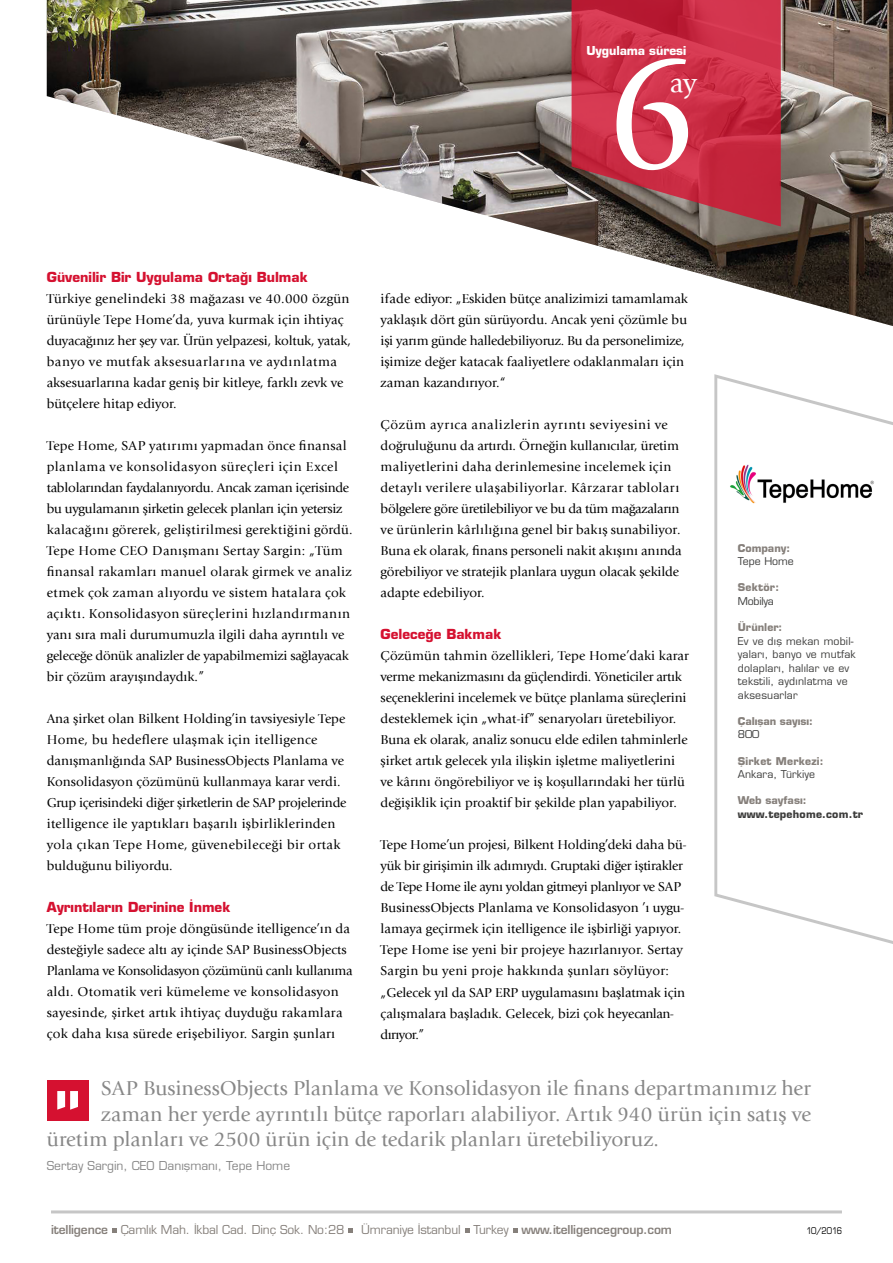
<style>
.page{position:relative;width:893px;height:1263px;background:#fff}
.page>*{position:absolute;margin:0;border:0;box-sizing:border-box;transform-origin:0 0}
.t1{font:169.35px "Giovanni LTCE";color:#fff}
.t2{font:28.5px "Giovanni LTCE";color:#fff}
.t3{font:21px "Giovanni LTCE";color:#878787}
.t4{font:13.5px/21px "Giovanni LTCE";color:#000}
.t5{font:700 13.5px "Eurostile LTCE";color:#d51130}
.t6{font:600 12px "Eurostile LTCE";letter-spacing:-.01em;color:#86807b}
.t7{font:500 12px "Eurostile LTCE";letter-spacing:-.01em;color:#86807b}
.t8{font:500 12px "Eurostile LTCE";color:#878787}
.t9{font:700 12px "Eurostile LTCE";letter-spacing:-.01em;color:#fff}
.t10{font:500 10.5px/13.5px "Eurostile LTCE";letter-spacing:.02em;color:#3c3c3b}
.t11{font:700 10.5px "Eurostile LTCE";color:#86807b}
.t12{font:700 10.5px "Eurostile LTCE";letter-spacing:.02em;color:#3c3c3b}
.t13{font:700 10.5px "Eurostile LTCE";letter-spacing:.02em;color:#86807b}
.t14{font:500 10.5px "Eurostile LTCE";color:#3c3c3b}
.t15{font:500 10.5px "Eurostile LTCE";letter-spacing:-.02em;color:#3c3c3b}
.t16{font:500 9px "Eurostile LTCE";letter-spacing:-.04em;color:#000;scale:.85 1}
.s1{font-weight:600}
.s2{font-weight:500}
</style>
<div class="page">
<img style="left:47px;top:0;width:846px;height:326px">
<hr style="left:51px;top:1210px;width:791px;height:3px;background:#c6c6c6">
<svg style="left:112px;top:1228px;width:5px;height:5px"></svg>
<svg style="left:348px;top:1228px;width:5px;height:5px"></svg>
<svg style="left:465px;top:1228px;width:4px;height:5px"></svg>
<svg style="left:513px;top:1228px;width:4px;height:5px"></svg>
<svg style="left:572px;top:0;width:209px;height:226px;background:#bc3346"></svg>
<svg style="left:714px;top:374px;width:179px;height:570px"></svg>
<img style="left:726px;top:457px;width:151px;height:57px">
<div style="left:47px;top:1080px;width:41px;height:40px;background:#d51130"></div>
<svg style="left:57px;top:1091px;width:21px;height:19px"></svg>
<p class="t9" style="left:586px;top:43px;width:101px">Uygulama süresi</p>
<h1 class="t1" style="left:604px;top:13px;width:96px">6</h1>
<h2 class="t2" style="left:670px;top:66px;width:29px">ay</h2>
<p class="t5" style="left:47px;top:269px;width:262px">Güvenilir Bir Uygulama Ortağı Bulmak</p>
<p class="t4" style="left:47px;top:288px;width:306px">Türkiye genelindeki 38 mağazası ve 40.000 özgün ürünüyle Tepe Home’da, yuva kurmak için ihtiyaç duyacağınız her şey var. Ürün yelpazesi, koltuk, yatak, banyo ve mutfak aksesuarlarına ve aydınlatma aksesuarlarına kadar geniş bir kitleye, farklı zevk ve bütçelere hitap ediyor.</p>
<p class="t4" style="left:47px;top:435px;width:307px">Tepe Home, SAP yatırımı yapmadan önce finansal planlama ve konsolidasyon süreçleri için Excel tablolarından faydalanıyordu. Ancak zaman içerisinde bu uygulamanın şirketin gelecek planları için yetersiz kalacağını görerek, geliştirilmesi gerektiğini gördü.<br>Tepe Home CEO Danışmanı Sertay Sargin: „Tüm finansal rakamları manuel olarak girmek ve analiz etmek çok zaman alıyordu ve sistem hatalara çok açıktı. Konsolidasyon süreçlerini hızlandırmanın yanı sıra mali durumumuzla ilgili daha ayrıntılı ve geleceğe dönük analizler de yapabilmemizi sağlayacak bir çözüm arayışındaydık.”</p>
<p class="t4" style="left:47px;top:708px;width:301px">Ana şirket olan Bilkent Holding’in tavsiyesiyle Tepe Home, bu hedeflere ulaşmak için itelligence danışmanlığında SAP BusinessObjects Planlama ve Konsolidasyon çözümünü kullanmaya karar verdi.<br>Grup içerisindeki diğer şirketlerin de SAP projelerinde itelligence ile yaptıkları başarılı işbirliklerinden yola çıkan Tepe Home, güvenebileceği bir ortak bulduğunu biliyordu.</p>
<p class="t5" style="left:47px;top:899px;width:185px">Ayrıntıların Derinine İnmek</p>
<p class="t4" style="left:47px;top:918px;width:307px">Tepe Home tüm proje döngüsünde itelligence’ın da desteğiyle sadece altı ay içinde SAP BusinessObjects Planlama ve Konsolidasyon çözümünü canlı kullanıma aldı. Otomatik veri kümeleme ve konsolidasyon sayesinde, şirket artık ihtiyaç duyduğu rakamlara çok daha kısa sürede erişebiliyor. Sargin şunları</p>
<p class="t4" style="left:381px;top:288px;width:309px">ifade ediyor: „Eskiden bütçe analizimizi tamamlamak yaklaşık dört gün sürüyordu. Ancak yeni çözümle bu işi yarım günde halledebiliyoruz. Bu da personelimize, işimize değer katacak faaliyetlere odaklanmaları için zaman kazandırıyor.“</p>
<p class="t4" style="left:381px;top:414px;width:303px">Çözüm ayrıca analizlerin ayrıntı seviyesini ve doğruluğunu da artırdı. Örneğin kullanıcılar, üretim maliyetlerini daha derinlemesine incelemek için detaylı verilere ulaşabiliyorlar. Kârzarar tabloları bölgelere göre üretilebiliyor ve bu da tüm mağazaların ve ürünlerin kârlılığına genel bir bakış sunabiliyor.<br>Buna ek olarak, finans personeli nakit akışını anında görebiliyor ve stratejik planlara uygun olacak şekilde adapte edebiliyor.</p>
<p class="t5" style="left:381px;top:626px;width:122px">Geleceğe Bakmak</p>
<p class="t4" style="left:381px;top:645px;width:310px">Çözümün tahmin özellikleri, Tepe Home’daki karar verme mekanizmasını da güçlendirdi. Yöneticiler artık seçeneklerini incelemek ve bütçe planlama süreçlerini desteklemek için „what-if” senaryoları üretebiliyor.<br>Buna ek olarak, analiz sonucu elde edilen tahminlerle şirket artık gelecek yıla ilişkin işletme maliyetlerini ve kârını öngörebiliyor ve iş koşullarındaki her türlü değişiklik için proaktif bir şekilde plan yapabiliyor.</p>
<p class="t4" style="left:381px;top:834px;width:308px">Tepe Home’un projesi, Bilkent Holding’deki daha bü&shy;yük bir girişimin ilk adımıydı. Gruptaki diğer iştirakler de Tepe Home ile aynı yoldan gitmeyi planlıyor ve SAP BusinessObjects Planlama ve Konsolidasyon ’ı uygu&shy;lamaya geçirmek için itelligence ile işbirliği yapıyor.<br>Tepe Home ise yeni bir projeye hazırlanıyor. Sertay Sargin bu yeni proje hakkında şunları söylüyor: „Gelecek yıl da SAP ERP uygulamasını başlatmak için çalışmalara başladık. Gelecek, bizi çok heyecanlan&shy;dırıyor.”</p>
<p class="t11" style="left:738px;top:541px;width:54px">Company:</p>
<p class="t14" style="left:738px;top:555px;width:58px">Tepe Home</p>
<p class="t11" style="left:738px;top:581px;width:43px">Sektör:</p>
<p class="t15" style="left:738px;top:595px;width:37px">Mobilya</p>
<p class="t11" style="left:738px;top:621px;width:46px">Ürünler:</p>
<p class="t10" style="left:738px;top:634px;width:119px">Ev ve dış mekan mobil&shy;yaları, banyo ve mutfak dolapları, halılar ve ev tekstili, aydınlatma ve aksesuarlar</p>
<p class="t11" style="left:738px;top:714px;width:77px">Çalışan sayısı:</p>
<p class="t10" style="left:738px;top:728px;width:23px">800</p>
<p class="t13" style="left:738px;top:754px;width:87px">Şirket Merkezi:</p>
<p class="t10" style="left:738px;top:768px;width:79px">Ankara, Türkiye</p>
<p class="t11" style="left:738px;top:794px;width:70px">Web sayfası:</p>
<p class="t12" style="left:738px;top:808px;width:127px">www.tepehome.com.tr</p>
<h3 class="t3" style="left:101px;top:1076px;width:711px">SAP BusinessObjects Planlama ve Konsolidasyon ile finans departmanımız her</h3>
<h3 class="t3" style="left:101px;top:1101px;width:711px">zaman her yerde ayrıntılı bütçe raporları alabiliyor. Artık 940 ürün için satış ve</h3>
<h3 class="t3" style="left:47px;top:1127px;width:614px">üretim planları ve 2500 ürün için de tedarik planları üretebiliyoruz.</h3>
<p class="t8" style="left:47px;top:1159px;width:245px">Sertay Sargin, CEO Danışmanı, Tepe Home</p>
<p class="t7" style="left:51px;top:1223px;width:295px"><span class="s1">itelligence</span> Çamlık Mah. İkbal Cad. Dinç Sok. No:28</p>
<p class="t6" style="left:361px;top:1222px;width:312px"><span class="s2">Ümraniye İstanbul Turkey</span> www.itelligencegroup.com</p>
<p class="t16" style="left:806px;top:1225px;width:43px">10/2016</p>
</div>
